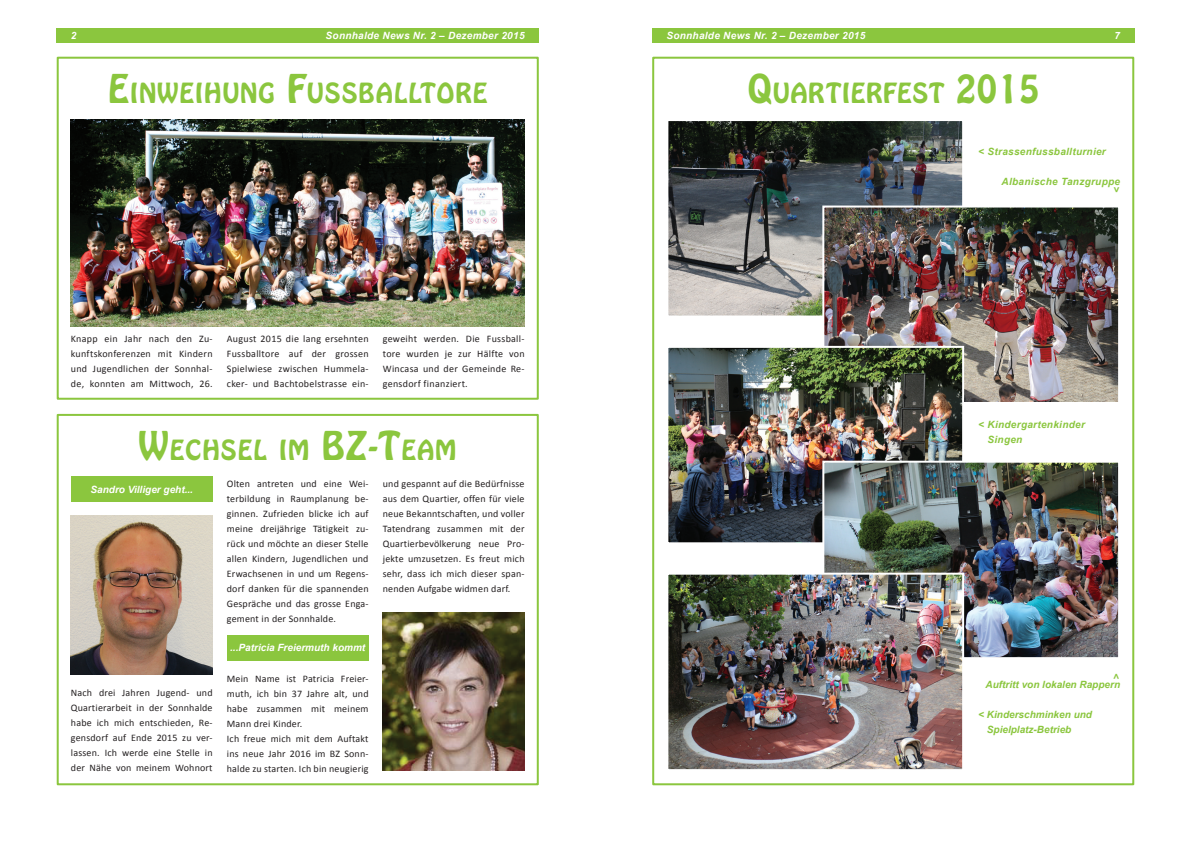
<style>
.page{position:relative;width:1191px;height:842px;background:#fff}
.page>*{position:absolute;margin:0;border:0;box-sizing:border-box;transform-origin:0 0}
.t1{font:24.5px "Hobo Std";letter-spacing:.045em;color:#8bc63e}
.t2{font:10px/15px "Calibri";letter-spacing:.02em;color:#231f20;text-align:justify}
.t3{font:italic 700 10px/15px "Arial";letter-spacing:.03em;color:#8bc63e}
.t4{font:italic 700 10px "Arial";letter-spacing:.03em;color:#fff}
.t5{font:italic 700 10px/15px "Arial";color:#8bc63e}
.t6{font:italic 700 10px "Arial";color:#fff}
.s1{font-size:35px}
</style>
<div class="page">
<div style="left:57px;top:28px;width:482px;height:15px;background:#8bc63e"></div>
<div style="left:652px;top:28px;width:482px;height:15px;background:#8bc63e"></div>
<div style="left:57px;top:57px;width:482px;height:343px;border:2px solid #8bc63e"></div>
<img style="left:71px;top:119px;width:453px;height:207px">
<div style="left:57px;top:414px;width:482px;height:371px;border:2px solid #8bc63e"></div>
<img style="left:383px;top:613px;width:141px;height:158px">
<img style="left:71px;top:516px;width:142px;height:159px">
<div style="left:71px;top:476px;width:142px;height:26px;background:#8bc63e"></div>
<div style="left:227px;top:635px;width:142px;height:25px;background:#8bc63e"></div>
<div style="left:652px;top:57px;width:482px;height:728px;border:2px solid #8bc63e"></div>
<img style="left:669px;top:122px;width:292px;height:192px">
<div style="left:666px;top:119px;width:298px;height:198px;border:2px solid #fff"></div>
<img style="left:825px;top:209px;width:292px;height:192px">
<div style="left:822px;top:206px;width:298px;height:198px;border:2px solid #fff"></div>
<img style="left:669px;top:349px;width:292px;height:192px">
<div style="left:666px;top:346px;width:298px;height:198px;border:2px solid #fff"></div>
<img style="left:825px;top:464px;width:292px;height:192px">
<div style="left:822px;top:461px;width:298px;height:198px;border:2px solid #fff"></div>
<img style="left:669px;top:576px;width:292px;height:192px">
<div style="left:666px;top:573px;width:298px;height:198px;border:2px solid #fff"></div>
<p class="t4" style="left:71px;top:29px;width:7px">2</p>
<p class="t4" style="left:325px;top:29px;width:200px">Sonnhalde News Nr. 2 – Dezember 2015</p>
<p class="t4" style="left:666px;top:29px;width:200px">Sonnhalde News Nr. 2 – Dezember 2015</p>
<p class="t4" style="left:1114px;top:29px;width:7px">7</p>
<h1 class="t1" style="left:108px;top:76px;width:234px"><span class="s1">E</span>INWEIHUNG <span class="s1">F</span>USSB</h1>
<h1 class="t1" style="left:376px;top:76px;width:113px">ALLTORE</h1>
<h1 class="t1" style="left:747px;top:76px;width:294px"><span class="s1">Q</span>UARTIERFEST <span class="s1">2015</span></h1>
<p class="t2" style="left:71px;top:331px;width:143px">Knapp ein Jahr nach den Zu&shy;kunftskonferenzen mit Kindern und Jugendlichen der Sonnhal&shy;de, konnten am Mittwoch, 26.</p>
<p class="t2" style="left:227px;top:331px;width:143px">August 2015 die lang ersehnten Fussballtore auf der grossen Spielwiese zwischen Hummela&shy;cker- und Bachtobelstrasse ein-</p>
<p class="t2" style="left:383px;top:331px;width:143px">geweiht werden. Die Fussball&shy;tore wurden je zur Hälfte von Wincasa und der Gemeinde Re&shy;gensdorf finanziert.</p>
<h1 class="t1" style="left:139px;top:433px;width:319px"><span class="s1">W</span>ECHSEL IM <span class="s1">BZ-T</span>EAM</h1>
<p class="t6" style="left:91px;top:482px;width:104px">Sandro Villiger geht...</p>
<p class="t2" style="left:71px;top:686px;width:143px">Nach drei Jahren Jugend- und Quartierarbeit in der Sonnhalde habe ich mich entschieden, Re&shy;gensdorf auf Ende 2015 zu ver&shy;lassen. Ich werde eine Stelle in der Nähe von meinem Wohnort</p>
<p class="t2" style="left:227px;top:476px;width:143px">Olten antreten und eine Wei&shy;terbildung in Raumplanung be&shy;ginnen. Zufrieden blicke ich auf meine dreijährige Tätigkeit zu&shy;rück und möchte an dieser Stelle allen Kindern, Jugendlichen und Erwachsenen in und um Regens&shy;dorf danken für die spannenden Gespräche und das grosse Enga&shy;gement in der Sonnhalde.</p>
<p class="t6" style="left:230px;top:641px;width:137px">...Patricia Freiermuth kommt</p>
<p class="t2" style="left:227px;top:671px;width:143px;text-align:left">Mein Name ist Patricia Freier&shy;muth, ich bin 37 Jahre alt, und habe zusammen mit meinem<br>Mann drei Kinder.<br>Ich freue mich mit dem Auftakt ins neue Jahr 2016 im BZ Sonn&shy;halde zu starten. Ich bin neugierig</p>
<p class="t2" style="left:383px;top:476px;width:143px">und gespannt auf die Bedürfnisse aus dem Quartier, offen für viele neue Bekanntschaften, und voller Tatendrang zusammen mit der Quartierbevölkerung neue Pro&shy;jekte umzusetzen. Es freut mich sehr, dass ich mich dieser span&shy;nenden Aufgabe widmen darf.</p>
<p class="t3" style="left:978px;top:144px;width:129px">&lt; Strassenfussballturnier</p>
<p class="t3" style="left:1001px;top:174px;width:120px">Albanische Tanzgruppe</p>
<p class="t3" style="left:1109px;top:193px;width:7px;rotate:-90deg">&lt;</p>
<p class="t3" style="left:987px;top:418px;width:99px;text-indent:-9px">&lt; Kindergartenkinder<br>Singen</p>
<p class="t3" style="left:1123px;top:673px;width:7px;rotate:90deg">&lt;</p>
<p class="t5" style="left:985px;top:677px;width:136px">Auftritt von lokalen Rappern</p>
<p class="t5" style="left:987px;top:707px;width:107px;text-indent:-9px">&lt; Kinderschminken und<br>Spielplatz-Betrieb</p>
</div>
